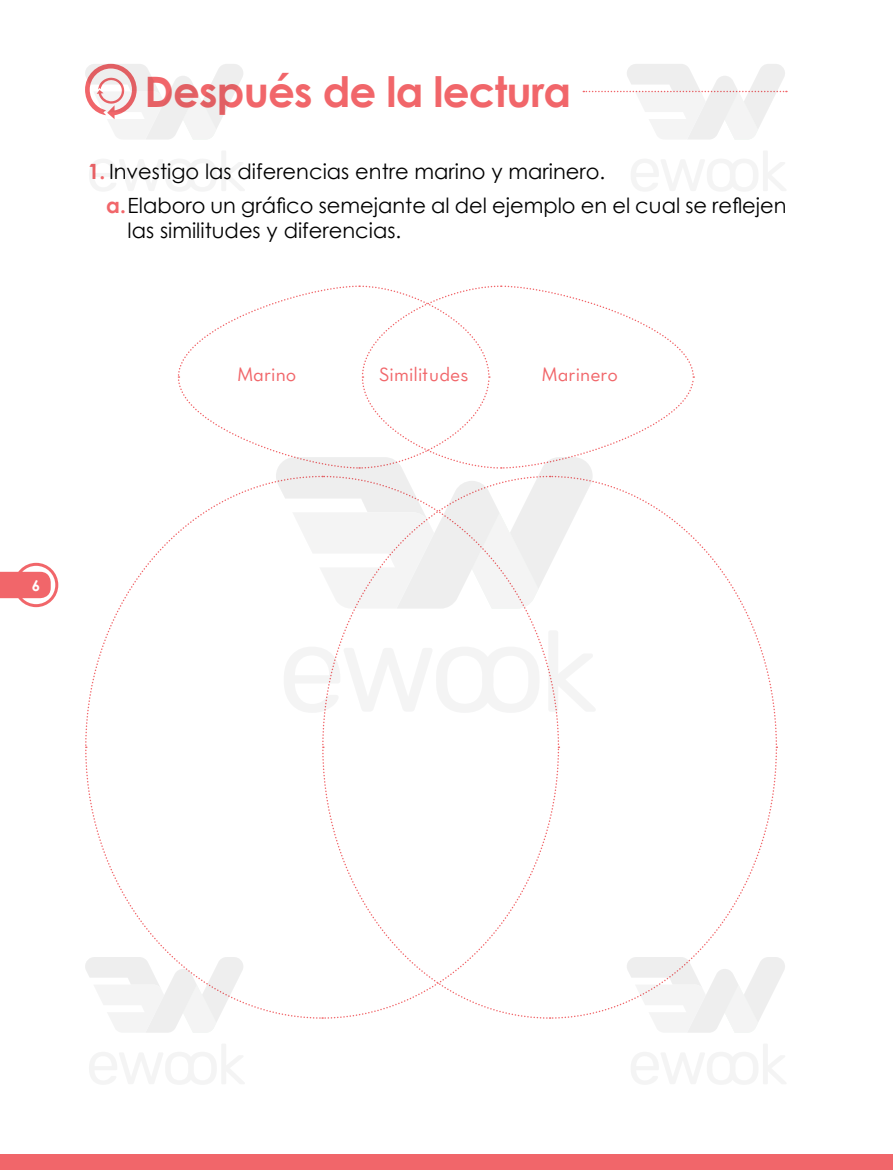
<style>
.page{position:relative;width:893px;height:1170px;background:#fff}
.page>*{position:absolute;margin:0;border:0;box-sizing:border-box;transform-origin:0 0}
.t1{font:700 42px "LPT Century Gothic";letter-spacing:-.02em;color:#f1666a}
.t2{font:21px/34px "LPT Century Gothic";color:#000}
.t3{font:500 19.65px "LPT Neutra";letter-spacing:.005em;color:#f1666a}
.t4{font:700 15px "LPT Century Gothic";color:#fff}
.s1{font-weight:700;color:#f1666a}
</style>
<div class="page">
<svg style="left:85px;top:533px;width:92px;height:214px"></svg>
<svg style="left:85px;top:749px;width:236px;height:270px"></svg>
<svg style="left:551px;top:747px;width:227px;height:272px"></svg>
<svg style="left:555px;top:539px;width:222px;height:206px"></svg>
<svg style="left:322px;top:608px;width:226px;height:139px"></svg>
<svg style="left:321px;top:749px;width:229px;height:270px"></svg>
<svg style="left:10px;top:559px;width:52px;height:52px"></svg>
<svg style="left:0;top:571px;width:51px;height:27px"></svg>
<div style="left:14px;top:562px;width:44px;height:45px;border:3px solid #f1666a;border-radius:50%"></div>
<div style="left:0;top:1153px;width:893px;height:16px;background:#f1666a"></div>
<svg style="left:284px;top:646px;width:256px;height:66px"></svg>
<svg style="left:548px;top:630px;width:48px;height:81px"></svg>
<svg style="left:177px;top:285px;width:518px;height:323px"></svg>
<svg style="left:89px;top:151px;width:155px;height:40px"></svg>
<svg style="left:85px;top:64px;width:158px;height:76px"></svg>
<svg style="left:89px;top:1044px;width:155px;height:40px"></svg>
<svg style="left:85px;top:956px;width:158px;height:76px"></svg>
<svg style="left:631px;top:151px;width:155px;height:40px"></svg>
<svg style="left:583px;top:64px;width:204px;height:76px"></svg>
<svg style="left:631px;top:1044px;width:155px;height:40px"></svg>
<svg style="left:627px;top:956px;width:158px;height:76px"></svg>
<h1 class="t1" style="left:145px;top:66px;width:428px">Después de la lectura</h1>
<p class="t2" style="left:106px;top:154px;width:682px;text-indent:-19px"><span class="s1">1.</span> Investigo las diferencias entre marino y marinero.<br><span class="s1">a.</span>Elaboro un gráfico semejante al del ejemplo en el cual se reflejen</p>
<p class="t2" style="left:128px;top:213px;width:275px">las similitudes y diferencias.</p>
<p class="t3" style="left:237px;top:363px;width:61px">Marino</p>
<p class="t3" style="left:379px;top:363px;width:91px">Similitudes</p>
<p class="t3" style="left:541px;top:363px;width:78px">Marinero</p>
<p class="t4" style="left:32px;top:575px;width:10px">6</p>
</div>
